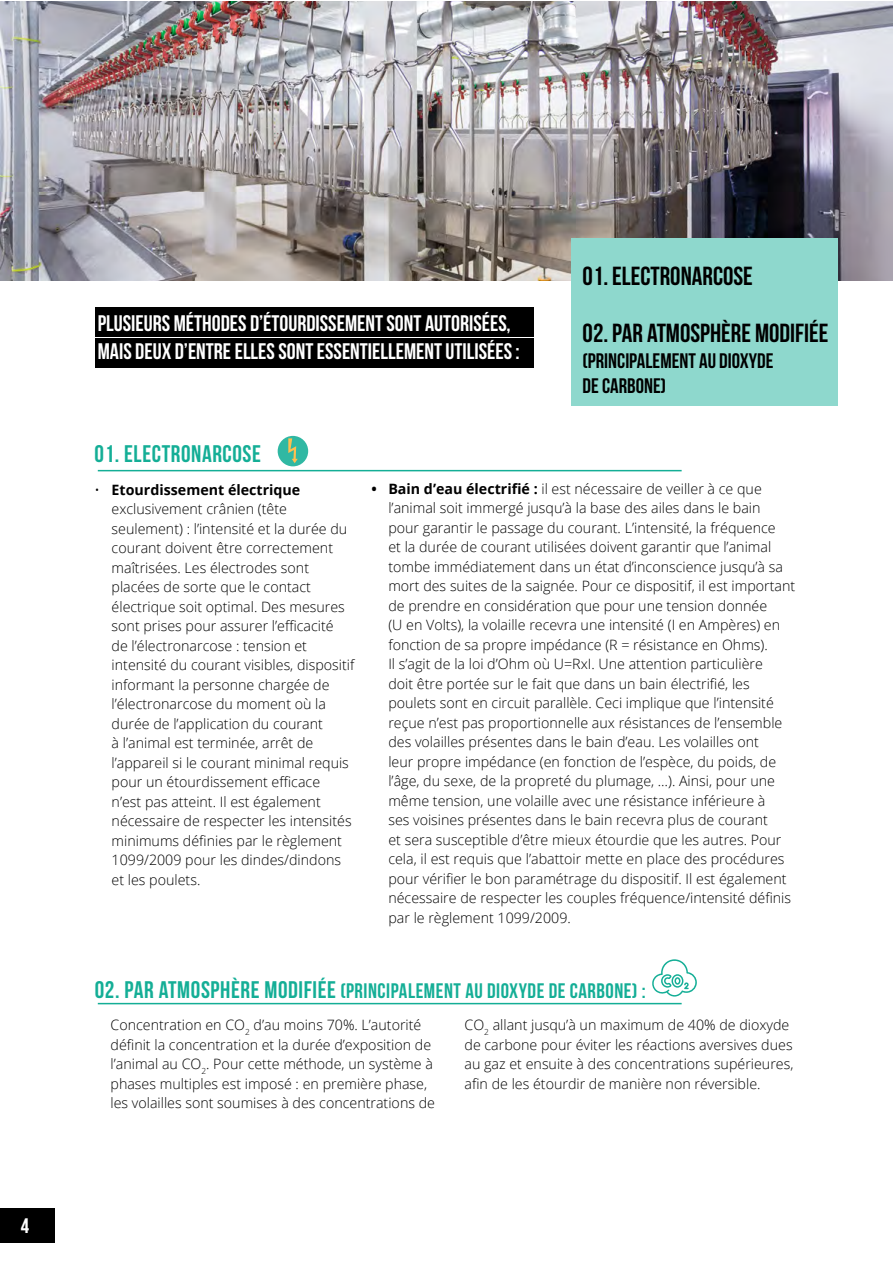
<style>
.page{position:relative;width:893px;height:1263px;background:#fff}
.page>*{position:absolute;margin:0;border:0;box-sizing:border-box;transform-origin:0 0}
.t1{font:26.1px "Bebas Neue";color:#000}
.t2{font:24px "Bebas Neue";letter-spacing:.025em;color:#14ae96}
.t3{font:22.5px/28.5px "Bebas Neue";color:#fff}
.t4{font:21px "Bebas Neue";letter-spacing:.025em;color:#14ae96}
.t5{font:21px/25.2px "Bebas Neue";color:#000}
.t6{font:21px "Bebas Neue";color:#fff}
.t7{font:300 14.25px/19.5px "Open Sans";color:#000}
.s1{font-weight:700}
.s2{font-size:24px}
</style>
<div class="page">
<div style="left:0;top:1208px;width:55px;height:34px;background:#000"></div>
<img style="left:0;top:1px;width:893px;height:280px">
<div style="left:572px;top:238px;width:266px;height:167px;background:#8ed8cd"></div>
<div style="left:95px;top:307px;width:438px;height:30px;background:#000"></div>
<div style="left:95px;top:338px;width:438px;height:29px;background:#000"></div>
<hr style="left:98px;top:470px;width:584px;height:1px;background:#14ae96">
<hr style="left:98px;top:1003px;width:584px;height:1px;background:#14ae96">
<div style="left:278px;top:436px;width:30px;height:30px;background:#30b8a3;border-radius:50%"></div>
<svg style="left:288px;top:438px;width:10px;height:25px"></svg>
<svg style="left:652px;top:959px;width:45px;height:37px"></svg>
<h3 class="t6" style="left:21px;top:1214px;width:10px">4</h3>
<h3 class="t3" style="left:98px;top:308px;width:423px">PLUSIEURS MÉTHODES D’ÉTOURDISSEMENT SONT AUTORISÉES,<br>MAIS DEUX D’ENTRE ELLES SONT ESSENTIELLEMENT UTILISÉES :</h3>
<h1 class="t1" style="left:583px;top:261px;width:172px">01. ELECTRONARCOSE</h1>
<h1 class="t1" style="left:583px;top:319px;width:247px">02. PAR ATMOSPHÈRE MODIFIÉE</h1>
<h3 class="t5" style="left:583px;top:347px;width:192px">(PRINCIPALEMENT AU DIOXYDE<br>DE CARBONE)</h3>
<h2 class="t2" style="left:95px;top:440px;width:168px">01. ELECTRONARCOSE</h2>
<p class="t7" style="left:112px;top:480px;width:244px;text-indent:-17px">• <span class="s1">Etourdissement électrique </span>exclusivement crânien (tête seulement) : l’intensité et la durée du courant doivent être correctement maîtrisées. Les électrodes sont placées de sorte que le contact électrique soit optimal. Des mesures sont prises pour assurer l’efficacité<br>de l’électronarcose : tension et intensité du courant visibles, dispositif informant la personne chargée de l’électronarcose du moment où la durée de l’application du courant<br>à l’animal est terminée, arrêt de l’appareil si le courant minimal requis pour un étourdissement efficace<br>n’est pas atteint. Il est également nécessaire de respecter les intensités minimums définies par le règlement 1099/2009 pour les dindes/dindons et les poulets.</p>
<p class="t7" style="left:388px;top:478px;width:408px;text-indent:-17px"><span class="s1">• Bain d’eau électrifié :</span> il est nécessaire de veiller à ce que l’animal soit immergé jusqu’à la base des ailes dans le bain<br>pour garantir le passage du courant. L’intensité, la fréquence<br>et la durée de courant utilisées doivent garantir que l’animal tombe immédiatement dans un état d’inconscience jusqu’à sa mort des suites de la saignée. Pour ce dispositif, il est important de prendre en considération que pour une tension donnée<br>(U en Volts), la volaille recevra une intensité (I en Ampères) en fonction de sa propre impédance (R = résistance en Ohms).<br>Il s’agit de la loi d’Ohm où U=RxI. Une attention particulière<br>doit être portée sur le fait que dans un bain électrifié, les poulets sont en circuit parallèle. Ceci implique que l’intensité reçue n’est pas proportionnelle aux résistances de l’ensemble des volailles présentes dans le bain d’eau. Les volailles ont<br>leur propre impédance (en fonction de l’espèce, du poids, de l’âge, du sexe, de la propreté du plumage, …). Ainsi, pour une même tension, une volaille avec une résistance inférieure à<br>ses voisines présentes dans le bain recevra plus de courant<br>et sera susceptible d’être mieux étourdie que les autres. Pour cela, il est requis que l’abattoir mette en place des procédures pour vérifier le bon paramétrage du dispositif. Il est également nécessaire de respecter les couples fréquence/intensité définis par le règlement 1099/2009.</p>
<h3 class="t4" style="left:95px;top:979px;width:552px"><span class="s2">02. PAR ATMOSPHÈRE MODIFIÉE</span> (PRINCIPALEMENT AU DIOXYDE DE CARBONE) :</h3>
<p class="t7" style="left:111px;top:1015px;width:326px">Concentration en CO<sub>2</sub> d’au moins 70%. L’autorité définit la concentration et la durée d’exposition de l’animal au CO<sub>2</sub>. Pour cette méthode, un système à phases multiples est imposé : en première phase, les volailles sont soumises à des concentrations de</p>
<p class="t7" style="left:464px;top:1015px;width:330px">CO<sub>2</sub> allant jusqu’à un maximum de 40% de dioxyde de carbone pour éviter les réactions aversives dues au gaz et ensuite à des concentrations supérieures, afin de les étourdir de manière non réversible.</p>
</div>
